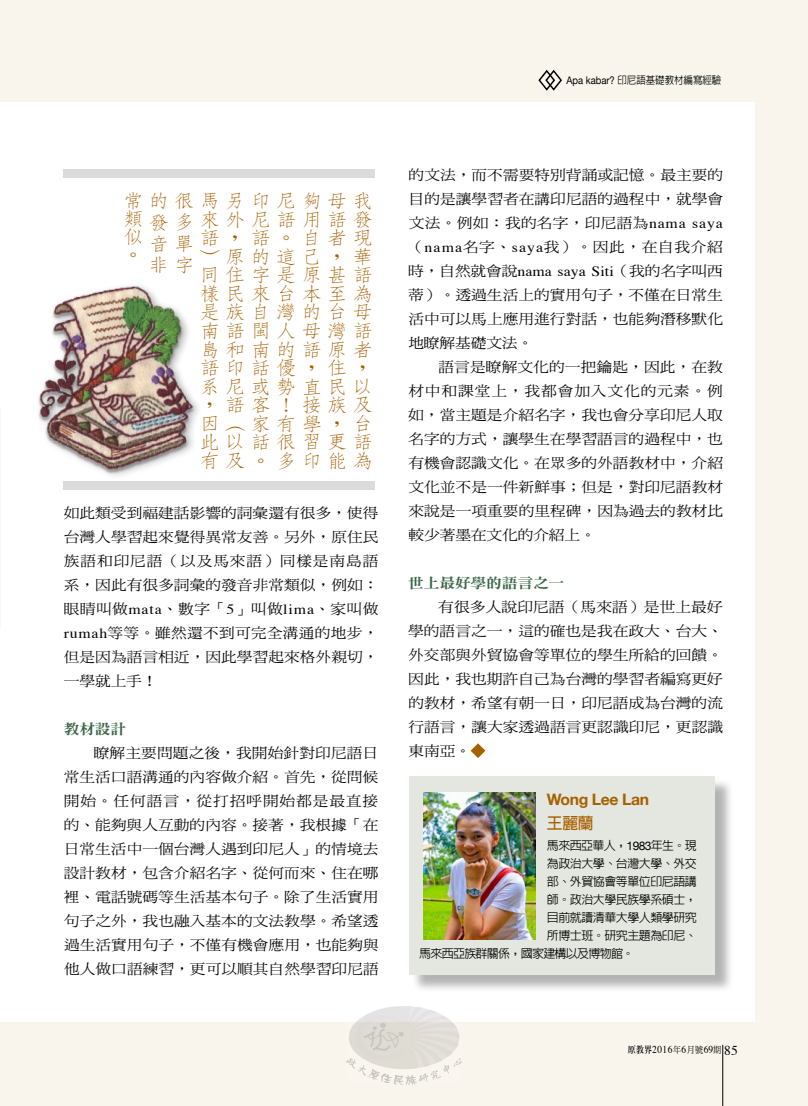
<style>
.page{position:relative;width:808px;height:1106px;background:#f9f5ec}
.page>*{position:absolute;margin:0;border:0;box-sizing:border-box;transform-origin:0 0}
.t1{font:300 18.9px/18.6px "AR Fang Song B5 HK";color:#a76000;scale:1.11 1}
.t2{font:700 15.75px "Helvetica Neue";letter-spacing:-.025em;color:#a76000}
.t3{font:700 15.75px "AR Hei B5";color:#a76000}
.t4{font:14.1px/24px "DF Ming Std W5";color:#000;text-align:justify;scale:1.11 1}
.t5{font:14.1px "DF Ming Std W9";letter-spacing:-.01em;color:#396545;scale:1.11 1}
.t6{font:500 12px "AR Hei B5";letter-spacing:-.04em;color:#000}
.t7{font:500 12px "AR Hei B5";letter-spacing:-.06em;color:#000}
.t8{font:500 10.5px "AR Hei B5";color:#000;scale:.9 1}
.t9{font:10.5px "Times";letter-spacing:.05em;color:#000;scale:.9 1}
.s1{font-family:"Helvetica Neue";font-weight:400}
.s2{font-family:"Times"}
.s3{font-family:"AR Ming B5";font-weight:800;font-size:9px}
.s4{font-family:"DF Ming Std W5";font-size:9px}
.s5{font-size:13.5px}
</style>
<div class="page">
<div style="left:0;top:102px;width:755px;height:920px;background:#fff"></div>
<hr style="left:722px;top:1044px;width:1px;height:62px;background:#000">
<svg style="left:471px;top:743px;width:14px;height:15px"></svg>
<svg style="left:538px;top:69px;width:24px;height:22px"></svg>
<div style="left:411px;top:778px;width:323px;height:215px;background:#000;opacity:.3"></div>
<div style="left:409px;top:775px;width:306px;height:199px;background:#e4e7e0"></div>
<img style="left:423px;top:792px;width:113px;height:147px">
<div style="left:64px;top:481px;width:311px;height:9px;background:#dbdbdb"></div>
<div style="left:64px;top:169px;width:311px;height:9px;background:#dbdbdb"></div>
<div style="left:35px;top:282px;width:169px;height:200px;background:#fff"></div>
<img style="left:38px;top:285px;width:160px;height:197px">
<img style="left:347px;top:1006px;width:114px;height:78px">
<p class="t8" style="left:566px;top:75px;width:174px"><span class="s1">Apa kabar?</span> 印尼語基礎教材編寫經驗</p>
<h1 class="t1" style="left:123px;top:192px;width:108px;line-height:18px">常的很馬另類<br>似<br>。</h1>
<h1 class="t1" style="left:250px;top:182px;width:110px;line-height:37px">印尼夠母我語。</h1>
<h1 class="t1" style="left:148px;top:212px;width:41px;line-height:21.3px;text-align:justify">發多音單非字</h1>
<h1 class="t1" style="left:199px;top:210px;width:157px">來外尼語用語發語，<br>）原的這己<br>同<br>樣民來台<br>是族自<br>南語閩人母灣語島和南的語原者語印話優，<br>系<br>，<br>因（家有學，<br>此以話很習更語有及。</h1>
<h1 class="t1" style="left:327px;top:229px;width:41px">者現，</h1>
<h1 class="t1" style="left:301px;top:229px;width:15px">自</h1>
<h1 class="t1" style="left:301px;top:284px;width:64px">本至為</h1>
<h1 class="t1" style="left:352px;top:247px;width:18px">華</h1>
<h1 class="t1" style="left:352px;top:303px;width:18px">母</h1>
<h1 class="t1" style="left:225px;top:266px;width:134px">住字是原甚語</h1>
<h1 class="t1" style="left:276px;top:303px;width:63px">灣的台</h1>
<h1 class="t1" style="left:327px;top:358px;width:35px">住，</h1>
<h1 class="t1" style="left:225px;top:377px;width:132px">尼或勢直民以語客！</h1>
<h1 class="t1" style="left:301px;top:396px;width:65px">接族及</h1>
<h1 class="t1" style="left:352px;top:414px;width:17px">台</h1>
<h1 class="t1" style="left:276px;top:451px;width:87px">多印能為</h1>
<p class="t4" style="left:64px;top:500px;width:285px">如此類受到福建話影響的詞彙還有很多，使得台灣人學習起來覺得異常友善。另外，原住民族語和印尼語（以及馬來語）同樣是南島語系，因此有很多詞彙的發音非常類似，例如：眼睛叫做<span class="s2">mata</span>、數字「<span class="s2">5</span>」叫做<span class="s2">lima</span>、家叫做<span class="s2">rumah</span>等等。雖然還不到可完全溝通的地步，但是因為語言相近，因此學習起來格外親切，一學就上手！</p>
<p class="t5" style="left:64px;top:721px;width:58px">教材設計</p>
<p class="t4" style="left:64px;top:740px;width:285px;text-indent:30px">瞭解主要問題之後，我開始針對印尼語日常生活口語溝通的內容做介紹。首先，從問候開始。任何語言，從打招呼開始都是最直接的、能夠與人互動的內容。接著，我根據「在日常生活中一個台灣人遇到印尼人」的情境去設計教材，包含介紹名字、從何而來、住在哪裡、電話號碼等生活基本句子。除了生活實用句子之外，我也融入基本的文法教學。希望透過生活實用句子，不僅有機會應用，也能夠與他人做口語練習，更可以順其自然學習印尼語</p>
<p class="t4" style="left:408px;top:162px;width:285px">的文法，而不需要特別背誦或記憶。最主要的目的是讓學習者在講印尼語的過程中，就學會文法。例如：我的名字，印尼語為<span class="s2">nama saya</span>（<span class="s2">nama</span>名字、<span class="s2">saya</span>我）。因此，在自我介紹時，自然就會說<span class="s2">nama saya Siti</span>（我的名字叫西蒂）。透過生活上的實用句子，不僅在日常生活中可以馬上應用進行對話，也能夠潛移默化地瞭解基礎文法。</p>
<p class="t4" style="left:408px;top:354px;width:285px;text-indent:30px">語言是瞭解文化的一把鑰匙，因此，在教材中和課堂上，我都會加入文化的元素。例如，當主題是介紹名字，我也會分享印尼人取名字的方式，讓學生在學習語言的過程中，也有機會認識文化。在眾多的外語教材中，介紹文化並不是一件新鮮事；但是，對印尼語教材來說是一項重要的里程碑，因為過去的教材比較少著墨在文化的介紹上。</p>
<p class="t5" style="left:408px;top:575px;width:142px">世上最好學的語言之一</p>
<p class="t4" style="left:408px;top:594px;width:285px;text-indent:30px">有很多人說印尼語（馬來語）是世上最好學的語言之一，這的確也是我在政大、台大、外交部與外貿協會等單位的學生所給的回饋。因此，我也期許自己為台灣的學習者編寫更好的教材，希望有朝一日，印尼語成為台灣的流行語言，讓大家透過語言更認識印尼，更認識東南亞。</p>
<p class="t2" style="left:547px;top:787px;width:104px">Wong Lee Lan</p>
<p class="t3" style="left:547px;top:815px;width:48px">王麗蘭</p>
<p class="t6" style="left:547px;top:839px;width:151px">馬來西亞華人，<span class="s1">1983</span>年生。現</p>
<p class="t6" style="left:547px;top:857px;width:151px">為政治大學、台灣大學、外交</p>
<p class="t6" style="left:547px;top:875px;width:151px">部、外貿協會等單位印尼語講</p>
<p class="t6" style="left:547px;top:893px;width:151px">師。政治大學民族學系碩士，</p>
<p class="t6" style="left:547px;top:911px;width:151px">目前就讀清華大學人類學研究</p>
<p class="t6" style="left:547px;top:929px;width:151px">所博士班。研究主題為印尼、</p>
<p class="t7" style="left:419px;top:947px;width:217px">馬來西亞族群關係，國家建構以及博物館。</p>
<p class="t9" style="left:628px;top:1039px;width:124px"><span class="s3">原教界</span>2016<span class="s4">年</span>6<span class="s4">月號</span>69<span class="s4">期</span> <span class="s5">85</span></p>
</div>
